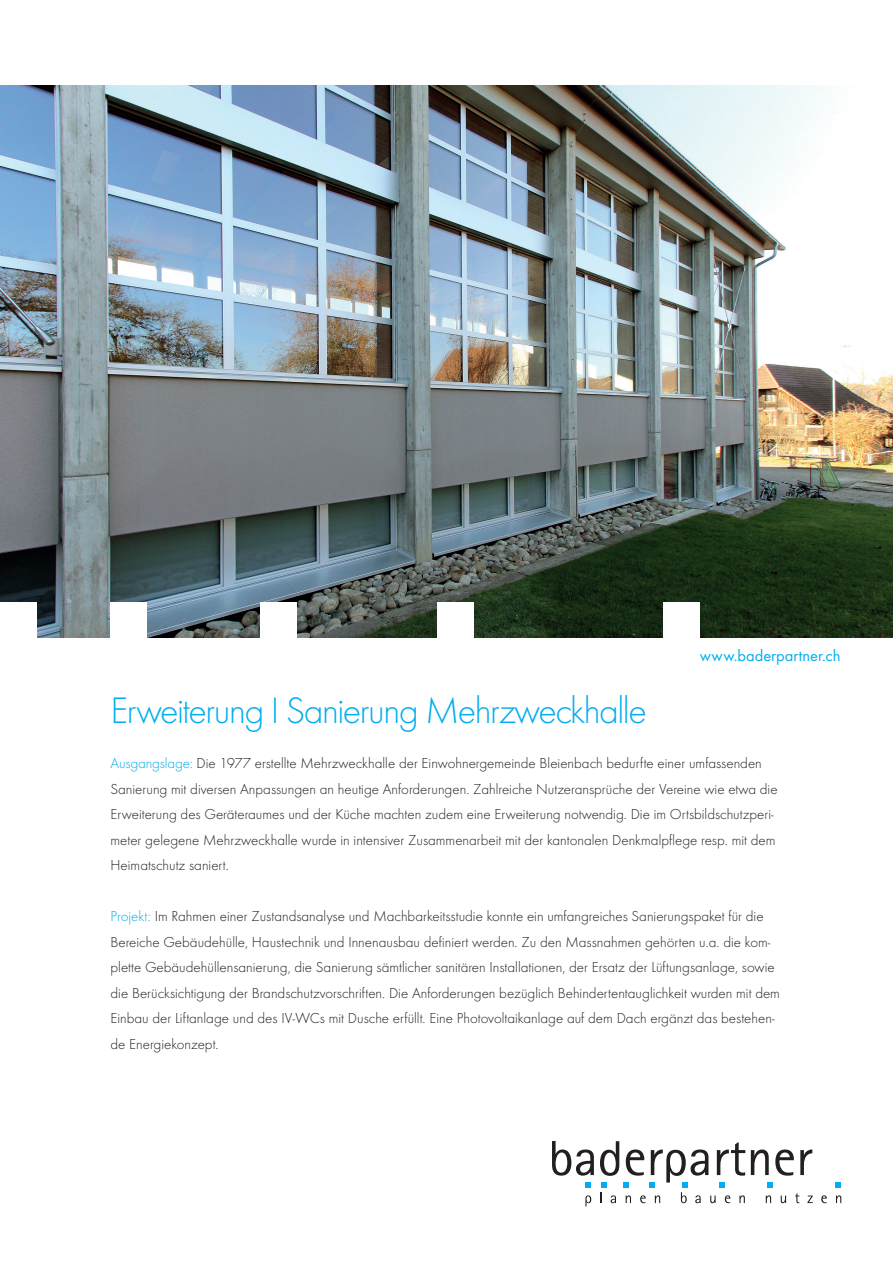
<style>
.page{position:relative;width:893px;height:1263px;background:#fff}
.page>*{position:absolute;margin:0;border:0;box-sizing:border-box;transform-origin:0 0}
.t1{font:300 38.25px "Futura TOT";letter-spacing:-.04em;color:#00aeef}
.t2{font:16.5px "Futura TOT Boo";color:#00aeef}
.t3{font:300 15px/25.5px "Futura TOT";color:#231f20}
.s1{color:#00aeef}
</style>
<div class="page">
<img style="left:0;top:85px;width:893px;height:553px">
<div style="left:111px;top:602px;width:36px;height:41px;background:#fff"></div>
<div style="left:260px;top:602px;width:37px;height:41px;background:#fff"></div>
<div style="left:0;top:602px;width:37px;height:41px;background:#fff"></div>
<div style="left:437px;top:602px;width:37px;height:41px;background:#fff"></div>
<div style="left:663px;top:602px;width:37px;height:41px;background:#fff"></div>
<svg style="left:586px;top:1182px;width:5px;height:6px"></svg>
<svg style="left:767px;top:1182px;width:6px;height:6px"></svg>
<svg style="left:835px;top:1182px;width:6px;height:6px"></svg>
<svg style="left:766px;top:1195px;width:5px;height:8px"></svg>
<svg style="left:781px;top:1195px;width:5px;height:8px"></svg>
<svg style="left:795px;top:1193px;width:4px;height:10px"></svg>
<svg style="left:807px;top:1195px;width:6px;height:8px"></svg>
<svg style="left:821px;top:1195px;width:6px;height:8px"></svg>
<svg style="left:836px;top:1195px;width:5px;height:8px"></svg>
<svg style="left:552px;top:1141px;width:42px;height:34px"></svg>
<svg style="left:751px;top:1149px;width:18px;height:26px"></svg>
<svg style="left:775px;top:1149px;width:19px;height:26px"></svg>
<svg style="left:800px;top:1149px;width:12px;height:26px"></svg>
<svg style="left:600px;top:1141px;width:145px;height:62px"></svg>
<svg style="left:585px;top:1195px;width:6px;height:11px"></svg>
<p class="t2" style="left:700px;top:645px;width:142px">www.baderpartner.ch</p>
<h1 class="t1" style="left:111px;top:689px;width:538px">Erweiterung I Sanierung Mehrzweckhalle</h1>
<p class="t3" style="left:111px;top:751px;width:669px"><span class="s1">Ausgangslage:</span> Die 1977 erstellte Mehrzweckhalle der Einwohnergemeinde Bleienbach bedurfte einer umfassenden Sanierung mit diversen Anpassungen an heutige Anforderungen. Zahlreiche Nutzeransprüche der Vereine wie etwa die Erweiterung des Geräteraumes und der Küche machten zudem eine Erweiterung notwendig. Die im Ortsbildschutzperi&shy;meter gelegene Mehrzweckhalle wurde in intensiver Zusammenarbeit mit der kantonalen Denkmalpflege resp. mit dem Heimatschutz saniert.</p>
<p class="t3" style="left:111px;top:904px;width:671px"><span class="s1">Projekt:</span> Im Rahmen einer Zustandsanalyse und Machbarkeitsstudie konnte ein umfangreiches Sanierungspaket für die Bereiche Gebäudehülle, Haustechnik und Innenausbau definiert werden. Zu den Massnahmen gehörten u.a. die kom&shy;plette Gebäudehüllensanierung, die Sanierung sämtlicher sanitären Installationen, der Ersatz der Lüftungsanlage, sowie die Berücksichtigung der Brandschutzvorschriften. Die Anforderungen bezüglich Behindertentauglichkeit wurden mit dem Einbau der Liftanlage und des IV-WCs mit Dusche erfüllt. Eine Photovoltaikanlage auf dem Dach ergänzt das bestehen&shy;de Energiekonzept.</p>
</div>
